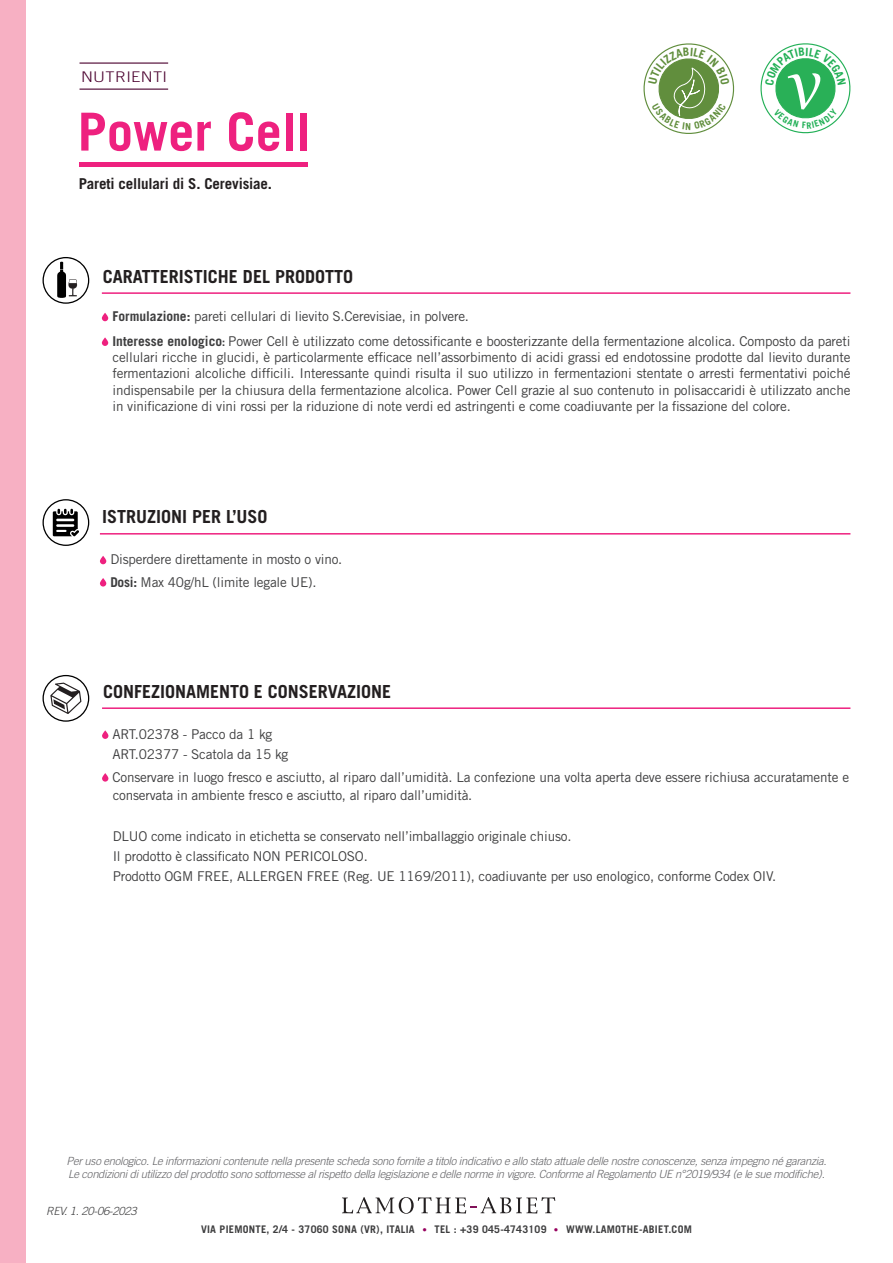
<style>
.page{position:relative;width:893px;height:1263px;background:#fff}
.page>*{position:absolute;margin:0;border:0;box-sizing:border-box;transform-origin:0 0}
.t1{font:700 52.5px "Trade Gothic LT Std";color:#ee217f}
.t2{font:700 18px "Trade Gothic LT Std";color:#231f20}
.t3{font:700 15px "Trade Gothic LT Std";letter-spacing:-.01em;color:#231f20}
.t4{font:300 14.7px "Trade Gothic LT Std";letter-spacing:.02em;color:#4a002e;scale:1.12 1}
.t5{font:13.5px/16.2px "Trade Gothic LT Std";letter-spacing:-.015em;color:#3e3e3f;text-align:justify}
.t6{font:italic 300 11.25px "Trade Gothic LT Std";letter-spacing:-.025em;color:#636366}
.t7{font:italic 300 11.25px "Trade Gothic LT Std";letter-spacing:-.025em;color:#3e3e3f}
.t8{font:700 10.5px "Trade Gothic LT Std";letter-spacing:.025em;color:#3e3e3f}
.s1{font-weight:700}
.s2{font-family:"Trade Gothic LT Std Bd Cn 20"}
.s3{font-family:"Trade Gothic LT Std Cn 18";font-weight:400;font-size:9px;color:#97015e}
</style>
<div class="page">
<div style="left:102px;top:313px;width:6px;height:8px;background:#ee217f;border-radius:3px"></div>
<svg style="left:102px;top:337px;width:6px;height:9px"></svg>
<svg style="left:43px;top:257px;width:46px;height:47px"></svg>
<hr style="left:102px;top:292px;width:748px;height:2px;background:#ee217f">
<svg style="left:102px;top:730px;width:6px;height:9px"></svg>
<svg style="left:102px;top:773px;width:6px;height:9px"></svg>
<svg style="left:43px;top:675px;width:46px;height:47px"></svg>
<hr style="left:102px;top:707px;width:748px;height:2px;background:#ee217f">
<svg style="left:43px;top:499px;width:46px;height:47px"></svg>
<hr style="left:100px;top:533px;width:750px;height:1px;background:#ee217f">
<div style="left:100px;top:556px;width:6px;height:8px;background:#ee217f;border-radius:3px"></div>
<svg style="left:100px;top:578px;width:6px;height:8px"></svg>
<div style="left:80px;top:162px;width:228px;height:5px;background:#ee217f"></div>
<svg style="left:342px;top:1197px;width:213px;height:17px"></svg>
<div style="left:0;top:0;width:26px;height:1263px;background:#f7b0c3"></div>
<hr style="left:80px;top:63px;width:88px;height:1px;background:#4a002e">
<hr style="left:80px;top:89px;width:88px;height:1px;background:#4a002e">
<svg style="left:643px;top:43px;width:91px;height:91px"></svg>
<svg style="left:760px;top:43px;width:90px;height:91px"></svg>
<p class="t4" style="left:81px;top:68px;width:78px">NUTRIENTI</p>
<p class="t1" style="left:78px;top:100px;width:235px">Power Cell</p>
<p class="t3" style="left:79px;top:175px;width:195px">Pareti cellulari di S. Cerevisiae.</p>
<p class="t2" style="left:103px;top:266px;width:252px">CARATTERISTICHE DEL PRODOTTO</p>
<p class="t5" style="left:112px;top:308px;width:358px"><span class="s1">Formulazione:</span> pareti cellulari di lievito S.Cerevisiae, in polvere.</p>
<p class="t5" style="left:112px;top:333px;width:739px"><span class="s1">Interesse enologico</span><span class="s2">:</span> Power Cell è utilizzato come detossificante e boosterizzante della fermentazione alcolica. Composto da pareti cellulari ricche in glucidi, è particolarmente efficace nell’assorbimento di acidi grassi ed endotossine prodotte dal lievito durante fermentazioni alcoliche difficili. Interessante quindi risulta il suo utilizzo in fermentazioni stentate o arresti fermentativi poiché indispensabile per la chiusura della fermentazione alcolica. Power Cell grazie al suo contenuto in polisaccaridi è utilizzato anche in vinificazione di vini rossi per la riduzione di note verdi ed astringenti e come coadiuvante per la fissazione del colore.</p>
<p class="t2" style="left:102px;top:505px;width:167px">ISTRUZIONI PER L’USO</p>
<p class="t5" style="left:110px;top:551px;width:234px">Disperdere direttamente in mosto o vino.</p>
<p class="t5" style="left:110px;top:573px;width:208px"><span class="s1">Dosi:</span> Max 40g/hL (limite legale UE).</p>
<p class="t2" style="left:103px;top:681px;width:290px">CONFEZIONAMENTO E CONSERVAZIONE</p>
<p class="t5" style="left:112px;top:726px;width:161px">ART.02378 - Pacco da 1 kg</p>
<p class="t5" style="left:113px;top:746px;width:177px">ART.02377 - Scatola da 15 kg</p>
<p class="t5" style="left:112px;top:768px;width:738px;line-height:18px">Conservare in luogo fresco e asciutto, al riparo dall’umidità. La confezione una volta aperta deve essere richiusa accuratamente e conservata in ambiente fresco e asciutto, al riparo dall’umidità.</p>
<p class="t5" style="left:113px;top:827px;width:460px">DLUO come indicato in etichetta se conservato nell’imballaggio originale chiuso.</p>
<p class="t5" style="left:113px;top:848px;width:257px">Il prodotto è classificato NON PERICOLOSO.</p>
<p class="t5" style="left:113px;top:868px;width:665px">Prodotto OGM FREE, ALLERGEN FREE (Reg. UE 1169/2011), coadiuvante per uso enologico, conforme Codex OIV.</p>
<p class="t6" style="left:66px;top:1154px;width:762px">Per uso enologico. Le informazioni contenute nella presente scheda sono fornite a titolo indicativo e allo stato attuale delle nostre conoscenze, senza impegno né garanzia.</p>
<p class="t6" style="left:68px;top:1167px;width:758px">Le condizioni di utilizzo del prodotto sono sottomesse al rispetto della legislazione e delle norme in vigore. Conforme al Regolamento UE n°2019/934 (e le sue modifiche).</p>
<p class="t7" style="left:46px;top:1204px;width:92px">REV. 1. 20-06-2023</p>
<p class="t8" style="left:201px;top:1223px;width:492px">VIA PIEMONTE, 2/4 - 37060 SONA (VR), ITALIA <span class="s3">•</span> TEL : +39 045-4743109 <span class="s3">•</span> WWW.LAMOTHE-ABIET.COM</p>
</div>
